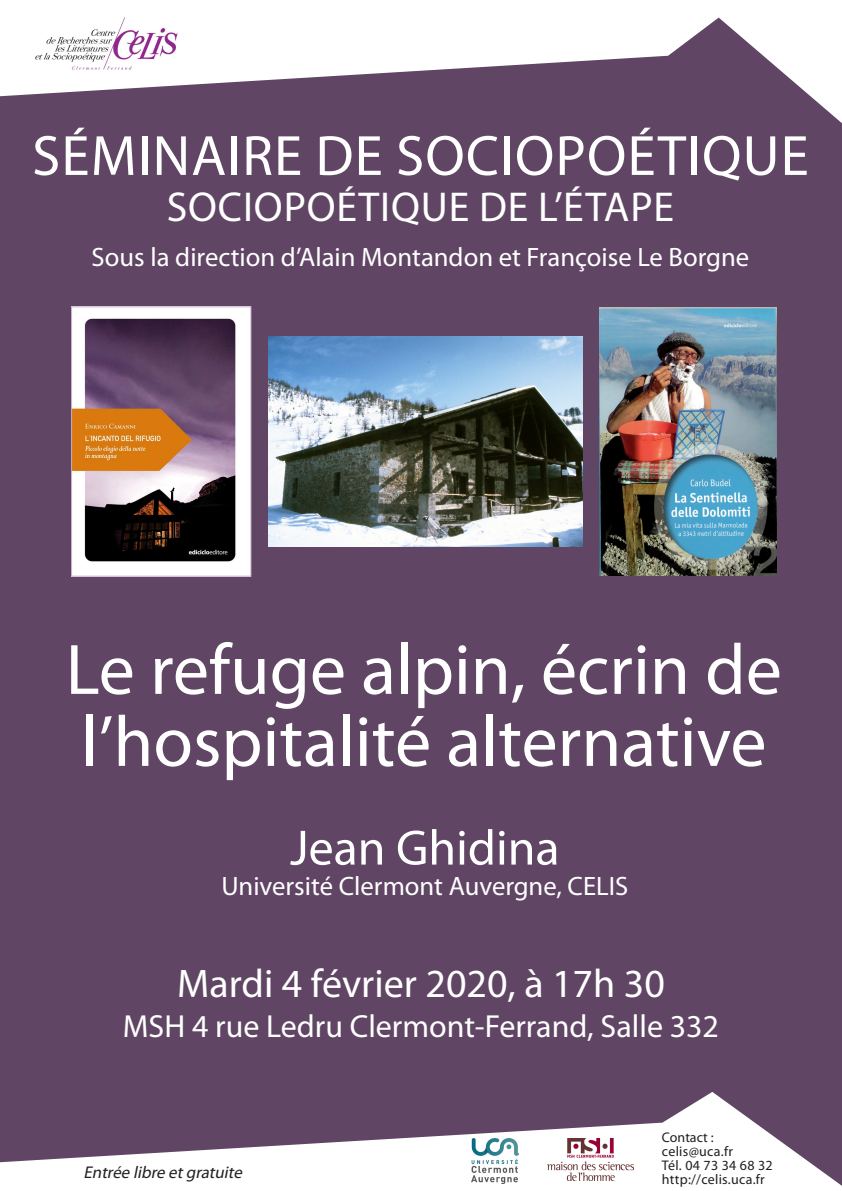
<style>
.page{position:relative;width:842px;height:1191px;background:#fff}
.page>*{position:absolute;margin:0;border:0;box-sizing:border-box;transform-origin:0 0}
.t1{font:72px/72px "Myriad Pro";color:#fff}
.t2{font:57.1px "Myriad Pro";letter-spacing:.02em;color:#fff}
.t3{font:50px "Myriad Pro";color:#fff}
.t4{font:41.9px "Myriad Pro";letter-spacing:.02em;color:#fff}
.t5{font:40px "Myriad Pro";color:#fff}
.t6{font:32px "Myriad Pro";color:#fff}
.t7{font:26.7px "Myriad Pro";color:#fff}
.t8{font:italic 17px "Myriad Pro";color:#231f20}
.t9{font:14px "Myriad Pro";letter-spacing:.02em;color:#231f20}
.t10{font:14px "Myriad Pro";color:#231f20}
</style>
<div class="page">
<div style="left:0;top:138px;width:842px;height:1047px;background:#604564"></div>
<img style="left:472px;top:1138px;width:47px;height:45px">
<svg style="left:0;top:18px;width:842px;height:105px;fill:#604564"></svg>
<div style="left:0;top:123px;width:842px;height:15px;background:#604564"></div>
<img style="left:20px;top:17px;width:178px;height:66px">
<img style="left:547px;top:1138px;width:87px;height:42px">
<div style="left:29px;top:966px;width:784px;height:84px;background:#604564"></div>
<img style="left:73px;top:308px;width:176px;height:266px">
<div style="left:71px;top:306px;width:180px;height:270px;border:1px solid #c5abc6"></div>
<img style="left:268px;top:337px;width:314px;height:209px">
<img style="left:599px;top:307px;width:178px;height:269px">
<p class="t2" style="left:32px;top:120px;width:778px">SÉMINAIRE DE SOCIOPOÉTIQUE</p>
<p class="t4" style="left:167px;top:181px;width:509px">SOCIOPOÉTIQUE DE L’ÉTAPE</p>
<p class="t7" style="left:92px;top:241px;width:659px">Sous la direction d’Alain Montandon et Françoise Le Borgne</p>
<p class="t1" style="left:66px;top:632px;width:718px">Le refuge alpin, écrin de l’hospitalité alternative</p>
<p class="t3" style="left:290px;top:817px;width:271px">Jean Ghidina</p>
<p class="t7" style="left:221px;top:869px;width:408px">Université Clermont Auvergne, CELIS</p>
<p class="t5" style="left:177px;top:958px;width:489px">Mardi 4 février 2020, à 17h 30</p>
<p class="t6" style="left:123px;top:1006px;width:598px">MSH 4 rue Ledru Clermont-Ferrand, Salle 332</p>
<p class="t8" style="left:84px;top:1161px;width:164px">Entrée libre etgratuite</p>
<p class="t10" style="left:662px;top:1128px;width:53px">Contact :</p>
<p class="t9" style="left:662px;top:1142px;width:73px">celis@uca.fr</p>
<p class="t9" style="left:662px;top:1156px;width:112px">Tél. 04 73 34 68 32</p>
<p class="t9" style="left:662px;top:1170px;width:104px">http://celis.uca.fr</p>
</div>
